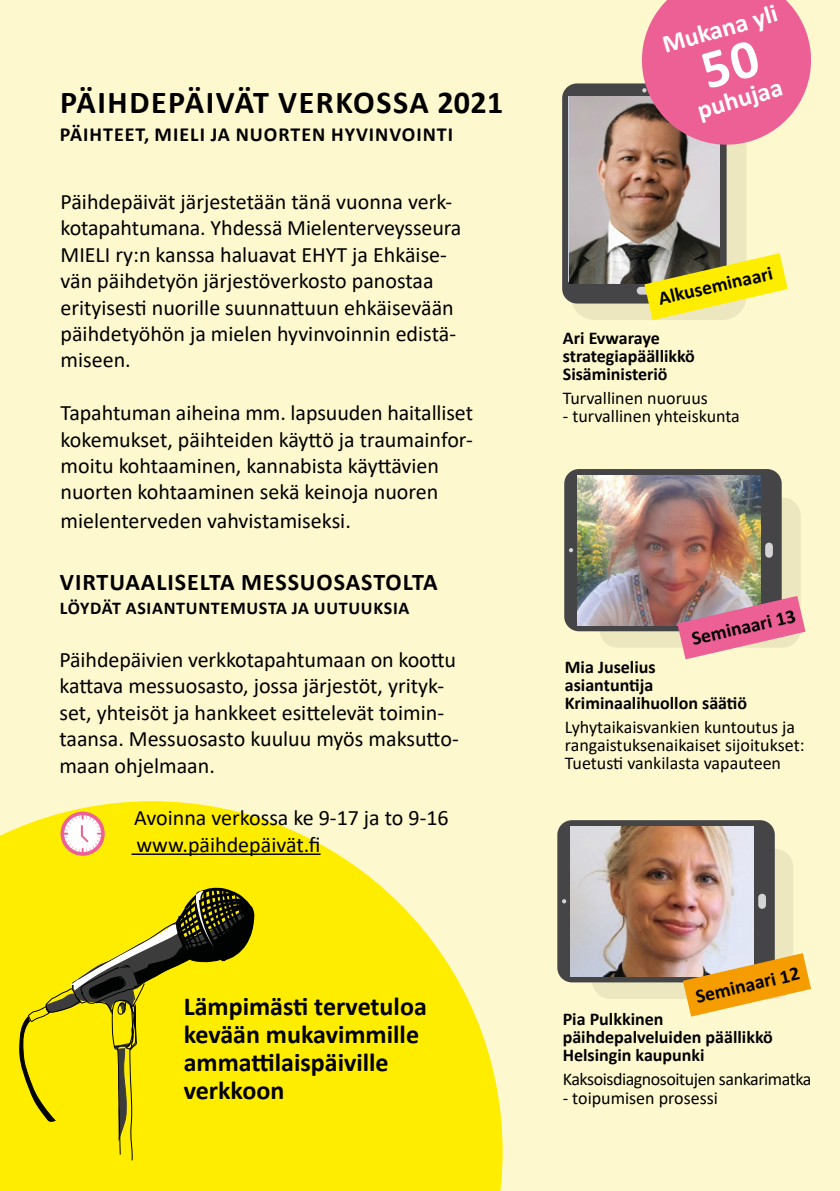
<style>
.page{position:relative;width:840px;height:1191px;background:#fff}
.page>*{position:absolute;margin:0;border:0;box-sizing:border-box;transform-origin:0 0}
.t1{font:700 32px "Calibri";letter-spacing:.05em;color:#000}
.t2{font:700 26px/28px "Calibri";color:#000}
.t3{font:700 25.8px "Calibri";color:#fff}
.t4{font:700 24px "Calibri";letter-spacing:.04em;color:#000}
.t5{font:22px/26.4px "Calibri";color:#000}
.t6{font:700 20px "Calibri";letter-spacing:.05em;color:#000}
.t7{font:700 19.6px "Calibri";color:#000}
.t8{font:18px/18px "Calibri";color:#000}
.t9{font:700 18px/18px "Calibri";color:#000}
.t10{font:18px "Calibri";letter-spacing:-.025em;color:#000}
.t11{font:700 18px "Calibri";letter-spacing:.04em;color:#000}
</style>
<div class="page">
<div style="left:0;top:0;width:839px;height:1191px;background:#fef8ce"></div>
<svg style="left:0;top:801px;width:502px;height:390px;fill:#ffed00"></svg>
<svg style="left:19px;top:885px;width:237px;height:276px;background:#dccd06"></svg>
<hr style="left:131px;top:853px;width:189px;height:2px;background:#000">
<svg style="left:60px;top:811px;width:45px;height:44px"></svg>
<svg style="left:64px;top:815px;width:37px;height:37px"></svg>
<div style="left:570px;top:100px;width:176px;height:220px;background:#ede7c0;border-radius:24px"></div>
<div style="left:562px;top:83px;width:164px;height:220px;background:#454547;border-radius:15px"></div>
<div style="left:636px;top:287px;width:15px;height:8px;background:#d4d4d4;border-radius:4px"></div>
<img style="left:569px;top:97px;width:150px;height:186px">
<svg style="left:644px;top:253px;width:143px;height:67px"></svg>
<div style="left:591px;top:848px;width:201px;height:151px;background:#ede7c0;border-radius:18px"></div>
<div style="left:557px;top:820px;width:217px;height:162px;background:#454547;border-radius:15px"></div>
<img style="left:570px;top:826px;width:183px;height:150px">
<svg style="left:757px;top:893px;width:8px;height:16px"></svg>
<svg style="left:562px;top:899px;width:4px;height:4px"></svg>
<svg style="left:682px;top:953px;width:128px;height:63px"></svg>
<div style="left:599px;top:497px;width:201px;height:151px;background:#ede7c0;border-radius:18px"></div>
<div style="left:564px;top:469px;width:217px;height:162px;background:#454547;border-radius:15px"></div>
<img style="left:577px;top:475px;width:183px;height:150px">
<svg style="left:764px;top:542px;width:8px;height:16px"></svg>
<svg style="left:569px;top:548px;width:4px;height:4px"></svg>
<svg style="left:677px;top:596px;width:128px;height:63px"></svg>
<svg style="left:636px;top:0;width:176px;height:150px;background:#e67698"></svg>
<h1 class="t1" style="left:60px;top:80px;width:444px">PÄIHDEPÄIVÄT VERKOSSA 2021</h1>
<p class="t6" style="left:60px;top:120px;width:394px">PÄIHTEET, MIELI JA NUORTEN HYVINVOINTI</p>
<p class="t5" style="left:60px;top:188px;width:402px">Päihdepäivät järjestetään tänä vuonna verk&shy;kotapahtumana. Yhdessä Mielenterveysseura MIELI ry:n kanssa haluavat EHYT ja Ehkäise&shy;vän päihdetyön järjestöverkosto panostaa erityisesti nuorille suunnattuun ehkäisevään päihdetyöhön ja mielen hyvinvoinnin edistä&shy;miseen.</p>
<p class="t5" style="left:60px;top:399px;width:414px">Tapahtuman aiheina mm. lapsuuden haitalliset kokemukset, päihteiden käyttö ja traumainfor&shy;moitu kohtaaminen, kannabista käyttävien nuorten kohtaaminen sekä keinoja nuoren</p>
<p class="t5" style="left:60px;top:507px;width:292px">mielenterveden vahvistamiseksi.</p>
<p class="t4" style="left:60px;top:565px;width:379px">VIRTUAALISELTA MESSUOSASTOLTA</p>
<p class="t11" style="left:60px;top:595px;width:351px">LÖYDÄT ASIANTUNTEMUSTA JA UUTUUKSIA</p>
<p class="t5" style="left:59px;top:646px;width:400px">Päihdepäivien verkkotapahtumaan on koottu kattava messuosasto, jossa järjestöt, yrityk&shy;set, yhteisöt ja hankkeet esittelevät toimin&shy;taansa. Messuosasto kuuluu myös maksutto&shy;maan ohjelmaan.</p>
<p class="t5" style="left:134px;top:804px;width:316px">Avoinna verkossa ke 9-17 ja to 9-16 www.päihdepäivät.fi</p>
<p class="t2" style="left:184px;top:991px;width:244px">Lämpimästi tervetuloa kevään mukavimmille ammattilaispäiville verkkoon</p>
<p class="t3" style="left:657px;top:28px;width:120px;rotate:-16deg">Mukana yli</p>
<p class="t3" style="left:692px;top:93px;width:89px;rotate:-16deg">puhujaa</p>
<p class="t7" style="left:655px;top:285px;width:118px;rotate:-13deg">Alkuseminaari</p>
<p class="t9" style="left:562px;top:328px;width:134px">Ari Evwaraye strategiapäällikkö<br>Sisäministeriö</p>
<p class="t8" style="left:562px;top:388px;width:146px">Turvallinen nuoruus</p>
<p class="t8" style="left:562px;top:406px;width:178px">- turvallinen yhteiskunta</p>
<p class="t7" style="left:688px;top:625px;width:107px;rotate:-13deg">Seminaari 13</p>
<p class="t9" style="left:564px;top:657px;width:184px">Mia Juselius asiantuntija<br>Kriminaalihuollon säätiö</p>
<p class="t8" style="left:564px;top:717px;width:241px">Lyhytaikaisvankien kuntoutus ja rangaistuksenaikaiset sijoitukset:<br>Tuetusti vankilasta vapauteen</p>
<p class="t7" style="left:692px;top:983px;width:107px;rotate:-13deg">Seminaari 12</p>
<p class="t9" style="left:562px;top:1010px;width:211px">Pia Pulkkinen päihdepalveluiden päällikkö<br>Helsingin kaupunki</p>
<p class="t10" style="left:562px;top:1067px;width:250px">Kaksoisdiagnosoitujen sankarimatka</p>
<p class="t8" style="left:562px;top:1088px;width:157px">- toipumisen prosessi</p>
</div>
